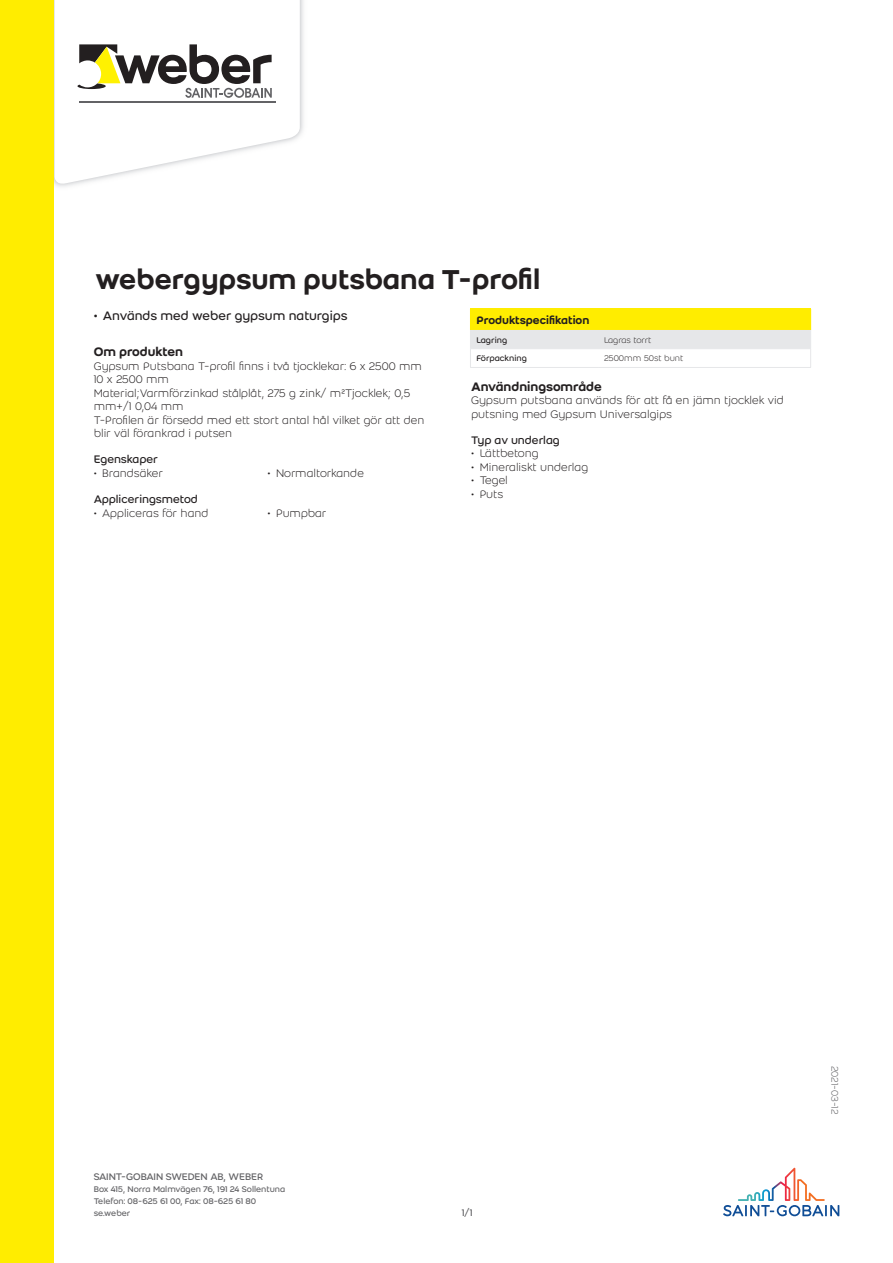
<style>
.page{position:relative;width:893px;height:1263px;background:#fff}
.page>*{position:absolute;margin:0;border:0;box-sizing:border-box;transform-origin:0 0}
.Product_name{font:500 30px "Weber";color:#231f20}
.t1{font:13.5px "Weber";color:#231f20}
.Second_header{font:500 13.5px "Weber";color:#231f20}
.Body_text{font:300 12px/13.5px "Weber";color:#231f20}
.Second_sub-header{font:12px "Weber";color:#231f20}
.header_1{font:500 12px "Weber";color:#231f20}
.t2{font:10.5px "Weber";letter-spacing:-.01em;color:#636366}
.Last_modification_da{font:300 10.5px "Weber";color:#636366}
.t3{font:9px/12px "Weber";letter-spacing:-.005em;color:#636366}
.column_2{font:300 9px "Weber";color:#231f20}
.column_1{font:9px "Weber";color:#231f20}
</style>
<div class="page">
<img style="left:54px;top:0;width:250px;height:187px">
<svg style="left:55px;top:0;width:245px;height:186px"></svg>
<hr style="left:79px;top:101px;width:196px;height:1px;background:#636366">
<svg style="left:77px;top:44px;width:195px;height:54px"></svg>
<div style="left:0;top:0;width:54px;height:1263px;background:#ffed00"></div>
<svg style="left:723px;top:1168px;width:116px;height:48px"></svg>
<hr style="left:470px;top:367px;width:128px;height:1px;background:#e6e7e9">
<svg style="left:470px;top:309px;width:341px;height:58px"></svg>
<hr style="left:598px;top:367px;width:213px;height:1px;background:#e6e7e9">
<p class="Product_name" style="left:95px;top:257px;width:447px">webergypsum putsbana T-profil</p>
<p class="t1" style="left:94px;top:306px;width:255px">• Används med weber gypsum naturgips</p>
<p class="Second_header" style="left:94px;top:342px;width:91px">Om produkten</p>
<p class="Body_text" style="left:94px;top:359px;width:332px">Gypsum Putsbana T-profil finns i två tjocklekar: 6 x 2500 mm 10 x 2500 mm<br>Material;Varmförzinkad stålplåt, 275 g zink/ m²Tjocklek; 0,5 mm+/1 0,04 mm<br>T-Profilen är försedd med ett stort antal hål vilket gör att den blir väl förankrad i putsen</p>
<p class="Second_sub-header" style="left:94px;top:451px;width:66px">Egenskaper</p>
<p class="Body_text" style="left:94px;top:466px;width:71px">• Brandsäker</p>
<p class="Body_text" style="left:268px;top:466px;width:98px">• Normaltorkande</p>
<p class="Second_sub-header" style="left:94px;top:491px;width:106px">Appliceringsmetod</p>
<p class="Body_text" style="left:94px;top:506px;width:116px">• Appliceras för hand</p>
<p class="Body_text" style="left:268px;top:506px;width:60px">• Pumpbar</p>
<p class="header_1" style="left:476px;top:311px;width:114px">Produktspecifikation</p>
<p class="column_1" style="left:476px;top:333px;width:32px">Lagring</p>
<p class="column_2" style="left:604px;top:334px;width:49px">Lagras torrt</p>
<p class="column_1" style="left:476px;top:352px;width:52px">Förpackning</p>
<p class="column_2" style="left:604px;top:352px;width:81px">2500mm 50st bunt</p>
<p class="Second_header" style="left:471px;top:376px;width:132px">Användningsområde</p>
<p class="Body_text" style="left:471px;top:393px;width:314px">Gypsum putsbana används för att få en jämn tjocklek vid putsning med Gypsum Universalgips</p>
<p class="Second_sub-header" style="left:471px;top:432px;width:90px">Typ av underlag</p>
<p class="Body_text" style="left:471px;top:447px;width:69px">• Lättbetong</p>
<p class="Body_text" style="left:471px;top:460px;width:119px">• Mineraliskt underlag</p>
<p class="Body_text" style="left:471px;top:474px;width:38px">• Tegel</p>
<p class="Body_text" style="left:471px;top:487px;width:34px">• Puts</p>
<p class="t2" style="left:94px;top:1169px;width:171px">SAINT-GOBAIN SWEDEN AB, WEBER</p>
<p class="t3" style="left:94px;top:1183px;width:193px">Box 415, Norra Malmvägen 76, 191 24 Sollentuna<br>Telefon: 08-625 61 00, Fax: 08-625 61 80 se.weber</p>
<p class="t2" style="left:462px;top:1205px;width:12px">1/1</p>
<p class="Last_modification_da" style="left:842px;top:1066px;width:50px;rotate:90deg">2021-03-12</p>
</div>
